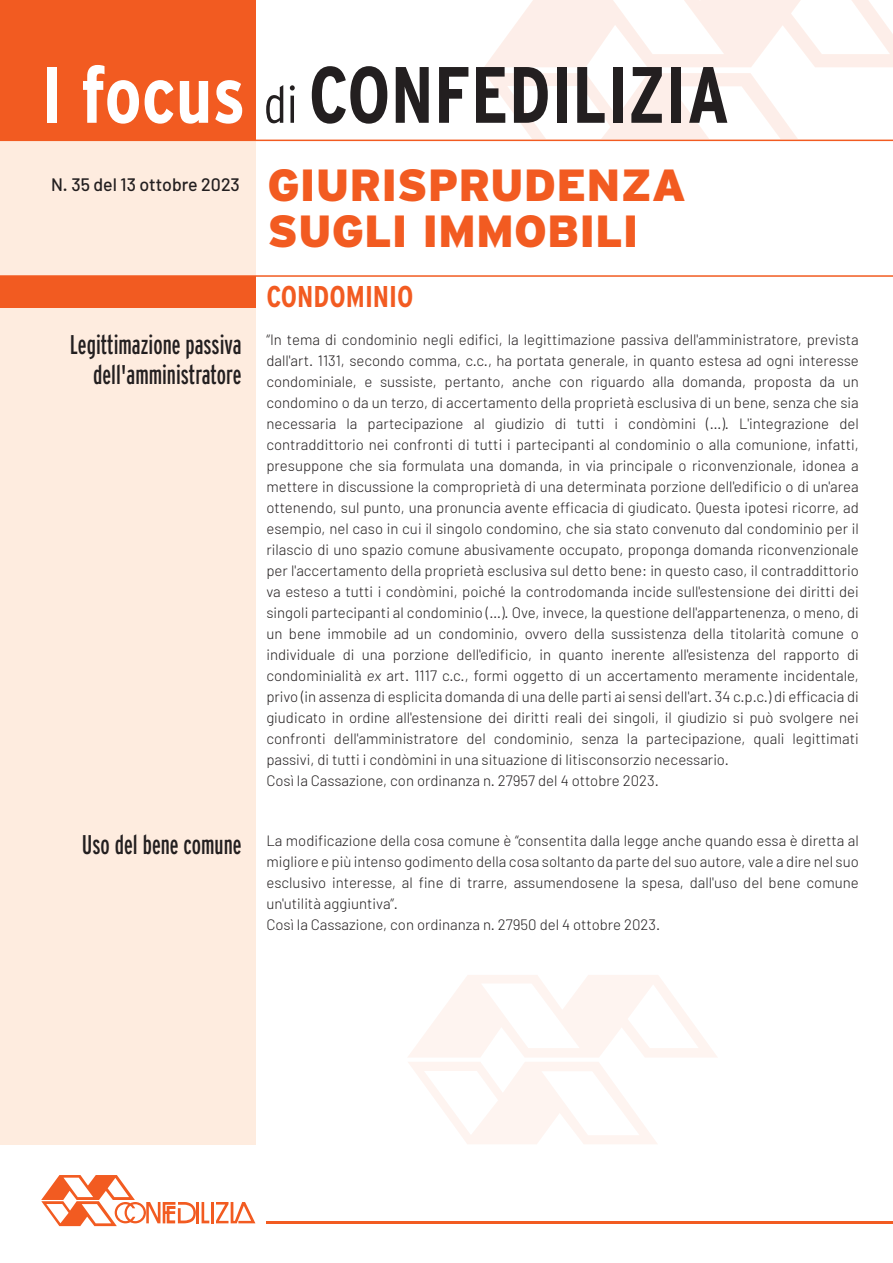
<style>
.page{position:relative;width:893px;height:1263px;background:#fff}
.page>*{position:absolute;margin:0;border:0;box-sizing:border-box;transform-origin:0 0}
.t1{font:700 condensed 79.65px "Interstate";color:#231f20}
.t2{font:900 45px/45.5px "Interstate";color:#f25b21}
.t3{font:700 condensed 30px "Interstate";color:#f25b21}
.t4{font:extra-condensed 27px/30.5px "Interstate";color:#231f20;text-align:right}
.t5{font:500 18px "Barlow";color:#231f20}
.t6{font:300 15px/21px "Barlow";color:#231f20}
.s1{color:#fff}
.s2{font-weight:300;font-size:51.75px}
.s3{font-style:italic}
</style>
<div class="page">
<div style="left:0;top:0;width:255px;height:1144px;background:#feecdf"></div>
<hr style="left:267px;top:1221px;width:626px;height:2px;background:#f25b21">
<hr style="left:196px;top:1202px;width:3px;height:21px;background:#f25b21">
<svg style="left:202px;top:1202px;width:7px;height:21px"></svg>
<hr style="left:211px;top:1202px;width:3px;height:21px;background:#f25b21">
<svg style="left:216px;top:1202px;width:39px;height:21px"></svg>
<svg style="left:41px;top:1175px;width:155px;height:51px"></svg>
<svg style="left:484px;top:0;width:409px;height:67px"></svg>
<svg style="left:485px;top:73px;width:313px;height:66px"></svg>
<div style="left:0;top:0;width:255px;height:140px;background:#f25b21"></div>
<hr style="left:0;top:140px;width:893px;height:1px;background:#f25b21">
<svg style="left:408px;top:975px;width:309px;height:169px"></svg>
<hr style="left:0;top:275px;width:893px;height:2px;background:#f25b21">
<div style="left:0;top:276px;width:255px;height:31px;background:#f25b21"></div>
<h1 class="t1" style="left:41px;top:50px;width:690px"><span class="s1">I focus</span> <span class="s2">di</span> CONFEDILIZIA</h1>
<p class="t5" style="left:51px;top:173px;width:190px">N. 35 del 13 ottobre 2023</p>
<h3 class="t4" style="left:70px;top:329px;width:173px">Legittimazione passiva dell'amministratore</h3>
<h3 class="t4" style="left:82px;top:829px;width:161px">Uso del bene comune</h3>
<h2 class="t2" style="left:267px;top:162px;width:420px">GIURISPRUDENZA<br>SUGLI IMMOBILI</h2>
<h3 class="t3" style="left:266px;top:280px;width:149px">CONDOMINIO</h3>
<p class="t6" style="left:266px;top:329px;width:594px">“In tema di condominio negli edifici, la legittimazione passiva dell'amministratore, prevista dall'art. 1131, secondo comma, c.c., ha portata generale, in quanto estesa ad ogni interesse condominiale, e sussiste, pertanto, anche con riguardo alla domanda, proposta da un condomino o da un terzo, di accertamento della proprietà esclusiva di un bene, senza che sia necessaria la partecipazione al giudizio di tutti i condòmini (…). L'integrazione del contraddittorio nei confronti di tutti i partecipanti al condominio o alla comunione, infatti, presuppone che sia formulata una domanda, in via principale o riconvenzionale, idonea a mettere in discussione la comproprietà di una determinata porzione dell'edificio o di un'area ottenendo, sul punto, una pronuncia avente efficacia di giudicato. Questa ipotesi ricorre, ad esempio, nel caso in cui il singolo condomino, che sia stato convenuto dal condominio per il rilascio di uno spazio comune abusivamente occupato, proponga domanda riconvenzionale per l'accertamento della proprietà esclusiva sul detto bene: in questo caso, il contraddittorio va esteso a tutti i condòmini, poiché la controdomanda incide sull'estensione dei diritti dei singoli partecipanti al condominio (…). Ove, invece, la questione dell'appartenenza, o meno, di un bene immobile ad un condominio, ovvero della sussistenza della titolarità comune o individuale di una porzione dell'edificio, in quanto inerente all'esistenza del rapporto di condominialità <span class="s3">ex</span> art. 1117 c.c., formi oggetto di un accertamento meramente incidentale, privo (in assenza di esplicita domanda di una delle parti ai sensi dell'art. 34 c.p.c.) di efficacia di giudicato in ordine all'estensione dei diritti reali dei singoli, il giudizio si può svolgere nei confronti dell'amministratore del condominio, senza la partecipazione, quali legittimati passivi, di tutti i condòmini in una situazione di litisconsorzio necessario.<br>Così la Cassazione, con ordinanza n. 27957 del 4 ottobre 2023.</p>
<p class="t6" style="left:266px;top:830px;width:594px">La modificazione della cosa comune è “consentita dalla legge anche quando essa è diretta al migliore e più intenso godimento della cosa soltanto da parte del suo autore, vale a dire nel suo esclusivo interesse, al fine di trarre, assumendosene la spesa, dall'uso del bene comune un'utilità aggiuntiva”.<br>Così la Cassazione, con ordinanza n. 27950 del 4 ottobre 2023.</p>
</div>
